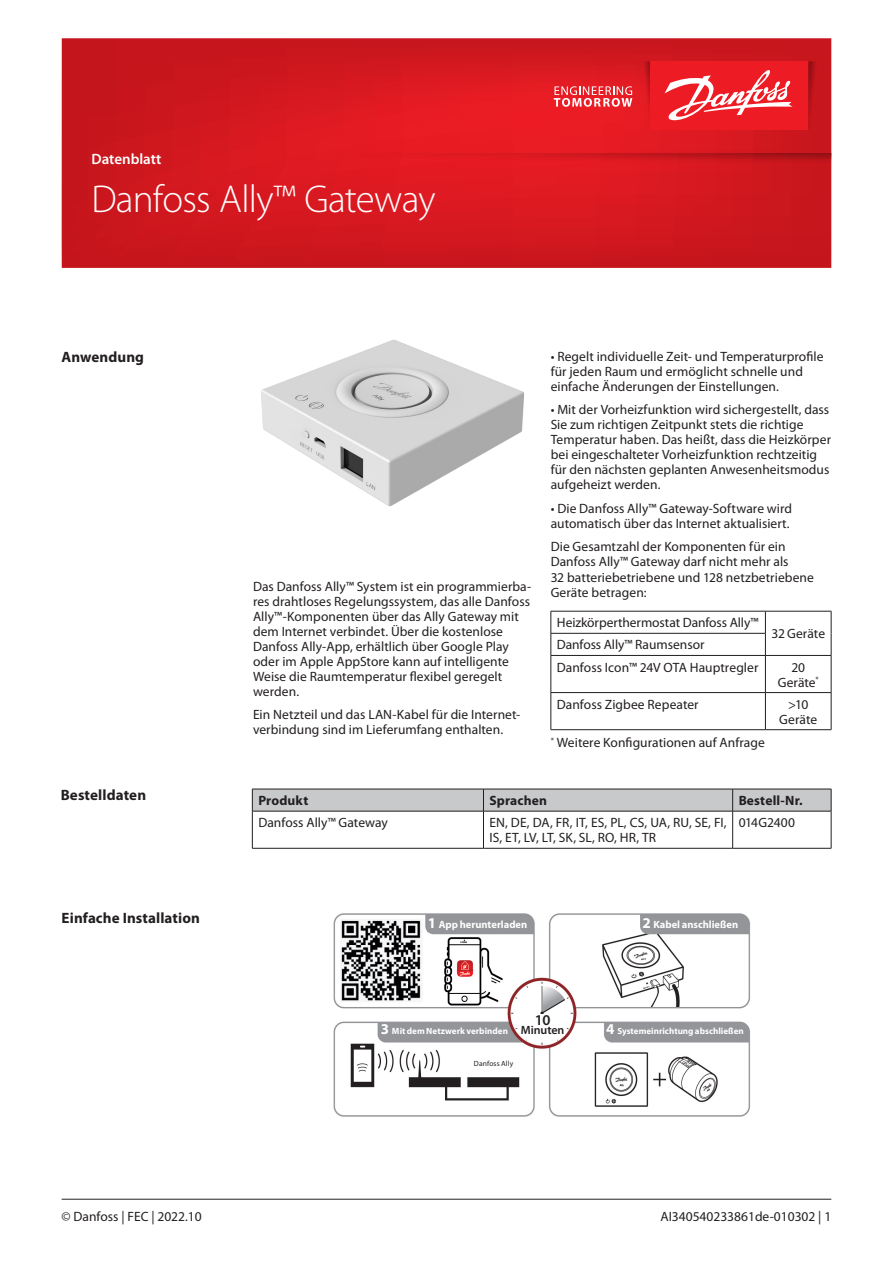
<style>
.page{position:relative;width:893px;height:1263px;background:#fff}
.page>*{position:absolute;margin:0;border:0;box-sizing:border-box;transform-origin:0 0}
.t1{font:300 39px "Myriad Pro";letter-spacing:-.02em;color:#fff}
.Body_copy{font:700 15px "Myriad Pro";letter-spacing:.005em;color:#231f20}
.t2{font:600 15px "Myriad Pro";color:#fff}
.Body_copy-2{font:600 15px "Myriad Pro";color:#231f20}
.Body_copy-3{font:13.5px/15px "Myriad Pro";letter-spacing:.005em;color:#231f20}
.Body_copy-4{font:700 13.5px "Myriad Pro";letter-spacing:.01em;color:#231f20}
.Body_copy-5{font:600 12px "Myriad Pro";letter-spacing:-.005em;color:#231f20}
.Body_copy-6{font:700 10.5px "Myriad Pro";color:#fff}
.Body_copy-7{font:700 9px "Myriad Pro";color:#fff}
.Body_copy-8{font:7.5px "Myriad Pro";letter-spacing:.015em;color:#231f20}
.s1{font-size:15px}
</style>
<div class="page">
<hr style="left:62px;top:1199px;width:769px;height:1px;background:#231f20">
<svg style="left:62px;top:38px;width:769px;height:230px;background:#d3181f"></svg>
<svg style="left:808px;top:61px;width:13px;height:69px"></svg>
<svg style="left:638px;top:61px;width:12px;height:69px"></svg>
<div style="left:650px;top:61px;width:158px;height:69px;background:#ed1c24"></div>
<svg style="left:554px;top:86px;width:78px;height:21px;background:#ef696e"></svg>
<svg style="left:664px;top:70px;width:129px;height:51px"></svg>
<svg style="left:334px;top:153px;width:497px;height:13px;background:#d4181f"></svg>
<img style="left:334px;top:913px;width:416px;height:204px">
<img style="left:261px;top:340px;width:263px;height:167px">
<hr style="left:551px;top:611px;width:214px;height:1px;background:#231f20">
<hr style="left:765px;top:611px;width:66px;height:1px;background:#231f20">
<hr style="left:551px;top:633px;width:215px;height:1px;background:#231f20">
<svg style="left:551px;top:611px;width:1px;height:44px"></svg>
<svg style="left:765px;top:611px;width:1px;height:44px"></svg>
<svg style="left:831px;top:611px;width:1px;height:44px"></svg>
<hr style="left:551px;top:655px;width:214px;height:1px;background:#231f20">
<hr style="left:551px;top:656px;width:1px;height:36px;background:#231f20">
<hr style="left:765px;top:655px;width:66px;height:1px;background:#231f20">
<hr style="left:765px;top:656px;width:1px;height:36px;background:#231f20">
<hr style="left:831px;top:656px;width:1px;height:36px;background:#231f20">
<hr style="left:551px;top:692px;width:214px;height:1px;background:#231f20">
<hr style="left:551px;top:693px;width:1px;height:36px;background:#231f20">
<hr style="left:765px;top:692px;width:66px;height:1px;background:#231f20">
<hr style="left:765px;top:693px;width:1px;height:36px;background:#231f20">
<hr style="left:831px;top:693px;width:1px;height:36px;background:#231f20">
<hr style="left:551px;top:729px;width:214px;height:1px;background:#231f20">
<hr style="left:765px;top:729px;width:66px;height:1px;background:#231f20">
<svg style="left:252px;top:789px;width:580px;height:22px;background:#bfc1c3"></svg>
<hr style="left:252px;top:811px;width:231px;height:1px;background:#231f20">
<hr style="left:252px;top:811px;width:1px;height:37px;background:#231f20">
<hr style="left:483px;top:811px;width:250px;height:1px;background:#231f20">
<hr style="left:483px;top:811px;width:1px;height:37px;background:#231f20">
<hr style="left:733px;top:811px;width:98px;height:1px;background:#231f20">
<hr style="left:732px;top:811px;width:1px;height:37px;background:#231f20">
<hr style="left:831px;top:811px;width:1px;height:37px;background:#231f20">
<hr style="left:252px;top:848px;width:231px;height:1px;background:#231f20">
<hr style="left:483px;top:848px;width:250px;height:1px;background:#231f20">
<hr style="left:733px;top:848px;width:98px;height:1px;background:#231f20">
<div style="left:428px;top:916px;width:102px;height:16px;background:#949599"></div>
<div style="left:381px;top:1023px;width:127px;height:16px;background:#949599"></div>
<div style="left:642px;top:916px;width:102px;height:13px;background:#949599"></div>
<div style="left:606px;top:1023px;width:138px;height:17px;background:#949599"></div>
<div style="left:468px;top:1061px;width:51px;height:15px;background:#fff"></div>
<div style="left:527px;top:1032px;width:30px;height:9px;background:#fff"></div>
<div style="left:520px;top:1014px;width:45px;height:21px;background:#fff"></div>
<p class="t2" style="left:91px;top:151px;width:71px">Datenblatt</p>
<h1 class="t1" style="left:91px;top:178px;width:346px">Danfoss Ally™ Gateway</h1>
<p class="Body_copy" style="left:62px;top:349px;width:84px">Anwendung</p>
<p class="Body_copy-3" style="left:253px;top:579px;width:280px">Das Danfoss Ally™ System ist ein programmierba&shy;res drahtloses Regelungssystem, das alle Danfoss Ally™-Komponenten über das Ally Gateway mit dem Internet verbindet. Über die kostenlose Danfoss Ally-App, erhältlich über Google Play oder im Apple AppStore kann auf intelligente Weise die Raumtemperatur flexibel geregelt werden.</p>
<p class="Body_copy-3" style="left:253px;top:707px;width:269px">Ein Netzteil und das LAN-Kabel für die Internet&shy;verbindung sind im Lieferumfang enthalten.</p>
<p class="Body_copy-3" style="left:551px;top:349px;width:274px">• Regelt individuelle Zeit- und Temperaturprofile für jeden Raum und ermöglicht schnelle und einfache Änderungen der Einstellungen.</p>
<p class="Body_copy-3" style="left:551px;top:403px;width:282px">• Mit der Vorheizfunktion wird sichergestellt, dass Sie zum richtigen Zeitpunkt stets die richtige Temperatur haben. Das heißt, dass die Heizkörper bei eingeschalteter Vorheizfunktion rechtzeitig für den nächsten geplanten Anwesenheitsmodus aufgeheizt werden.</p>
<p class="Body_copy-3" style="left:551px;top:501px;width:243px">• Die Danfoss Ally™ Gateway-Software wird automatisch über das Internet aktualisiert.</p>
<p class="Body_copy-3" style="left:551px;top:540px;width:265px">Die Gesamtzahl der Komponenten für ein Danfoss Ally™ Gateway darf nicht mehr als<br>32 batteriebetriebene und 128 netzbetriebene Geräte betragen:</p>
<p class="Body_copy-3" style="left:557px;top:615px;width:203px">Heizkörperthermostat Danfoss Ally™</p>
<p class="Body_copy-3" style="left:771px;top:627px;width:55px">32 Geräte</p>
<p class="Body_copy-3" style="left:557px;top:638px;width:149px">Danfoss Ally™ Raumsensor</p>
<p class="Body_copy-3" style="left:557px;top:660px;width:203px">Danfoss Icon™ 24V OTA Hauptregler</p>
<p class="Body_copy-3" style="left:778px;top:660px;width:43px;text-align:center">20<br>Geräte<sup>*</sup></p>
<p class="Body_copy-3" style="left:557px;top:697px;width:143px">Danfoss Zigbee Repeater</p>
<p class="Body_copy-3" style="left:779px;top:697px;width:39px;text-align:center">&gt;10<br>Geräte</p>
<p class="Body_copy-3" style="left:551px;top:736px;width:216px"><sup>*</sup> Weitere Konfigurationen auf Anfrage</p>
<p class="Body_copy" style="left:61px;top:787px;width:87px">Bestelldaten</p>
<p class="Body_copy" style="left:62px;top:909px;width:140px">Einfache Installation</p>
<p class="Body_copy-4" style="left:258px;top:793px;width:51px">Produkt</p>
<p class="Body_copy-4" style="left:489px;top:793px;width:59px">Sprachen</p>
<p class="Body_copy-4" style="left:739px;top:793px;width:66px">Bestell-Nr.</p>
<p class="Body_copy-3" style="left:258px;top:815px;width:131px">Danfoss Ally™ Gateway</p>
<p class="Body_copy-3" style="left:489px;top:815px;width:239px">EN, DE, DA, FR, IT, ES, PL, CS, UA, RU, SE, FI,<br>IS, ET, LV, LT, SK, SL, RO, HR, TR</p>
<p class="Body_copy-3" style="left:739px;top:815px;width:58px">014G2400</p>
<p class="Body_copy-6" style="left:428px;top:918px;width:101px"><span class="s1">1</span> App herunterladen</p>
<p class="Body_copy-7" style="left:381px;top:1026px;width:129px"><span class="s1">3</span> Mit dem Netzwerk verbinden</p>
<p class="Body_copy-2" style="left:535px;top:1012px;width:17px">10</p>
<p class="Body_copy-5" style="left:521px;top:1023px;width:45px">Minuten</p>
<p class="Body_copy-8" style="left:474px;top:1060px;width:41px">Danfoss Ally</p>
<p class="Body_copy-6" style="left:642px;top:918px;width:97px"><span class="s1">2</span> Kabel anschließen</p>
<p class="Body_copy-7" style="left:606px;top:1026px;width:139px"><span class="s1">4</span> Systemeinrichtung abschließen</p>
<p class="Body_copy-3" style="left:62px;top:1209px;width:142px">© Danfoss | FEC | 2022.10</p>
<p class="Body_copy-3" style="left:660px;top:1209px;width:172px">AI340540233861de-010302 | 1</p>
</div>
